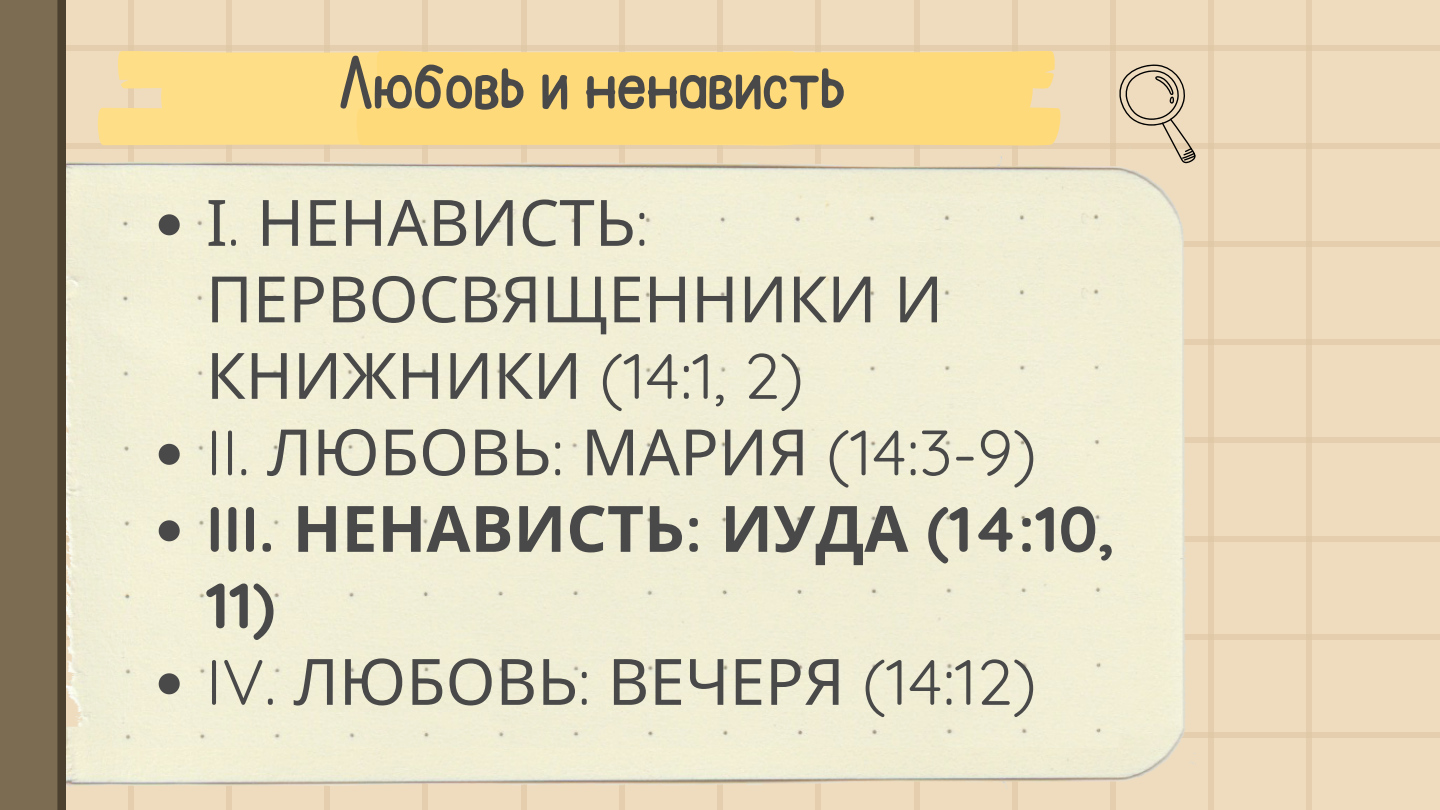
<style>
.page{position:relative;width:1440px;height:810px;background:#efdcbe}
.page>*{position:absolute;margin:0;border:0;box-sizing:border-box;transform-origin:0 0}
.t1{font:78.8px "Ballpoint";color:#494949}
.t2{font:64px/76.5px "Noto Sans";color:#494949}
.t3{font:700 64px/76.5px "Quicksand";color:#494949}
.t4{font:64px "Quicksand";color:#494949}
.s1{font-family:"Quicksand"}
.s2{font-family:"Noto Sans"}
</style>
<div class="page">
<div style="left:128px;top:0;width:5px;height:810px;background:#e4cead"></div>
<div style="left:227px;top:0;width:5px;height:810px;background:#e4cead"></div>
<div style="left:325px;top:0;width:5px;height:810px;background:#e4cead"></div>
<div style="left:423px;top:0;width:5px;height:810px;background:#e4cead"></div>
<div style="left:521px;top:0;width:5px;height:810px;background:#e4cead"></div>
<div style="left:619px;top:0;width:6px;height:810px;background:#e4cead"></div>
<div style="left:717px;top:0;width:6px;height:810px;background:#e4cead"></div>
<div style="left:816px;top:0;width:5px;height:810px;background:#e4cead"></div>
<div style="left:914px;top:0;width:5px;height:810px;background:#e4cead"></div>
<div style="left:1012px;top:0;width:5px;height:810px;background:#e4cead"></div>
<div style="left:1110px;top:0;width:5px;height:810px;background:#e4cead"></div>
<div style="left:1209px;top:0;width:5px;height:810px;background:#e4cead"></div>
<div style="left:1307px;top:0;width:5px;height:810px;background:#e4cead"></div>
<div style="left:0;top:733px;width:1440px;height:5px;background:#e4cead"></div>
<div style="left:0;top:634px;width:1440px;height:5px;background:#e4cead"></div>
<div style="left:0;top:536px;width:1440px;height:5px;background:#e4cead"></div>
<div style="left:0;top:438px;width:1440px;height:5px;background:#e4cead"></div>
<div style="left:0;top:340px;width:1440px;height:5px;background:#e4cead"></div>
<div style="left:0;top:242px;width:1440px;height:5px;background:#e4cead"></div>
<div style="left:0;top:143px;width:1440px;height:5px;background:#e4cead"></div>
<div style="left:0;top:45px;width:1440px;height:5px;background:#e4cead"></div>
<img style="left:66px;top:148px;width:1130px;height:640px">
<svg style="left:0;top:0;width:66px;height:810px;background:#74664d"></svg>
<svg style="left:1119px;top:64px;width:77px;height:99px"></svg>
<svg style="left:159px;top:214px;width:21px;height:21px"></svg>
<svg style="left:159px;top:444px;width:21px;height:21px"></svg>
<svg style="left:159px;top:520px;width:21px;height:21px"></svg>
<svg style="left:159px;top:673px;width:21px;height:21px"></svg>
<svg style="left:97px;top:51px;width:259px;height:95px;background:#fcdd8d"></svg>
<svg style="left:356px;top:51px;width:705px;height:95px;background:#feda7d"></svg>
<p class="t1" style="left:339px;top:45px;width:508px">Любовь и ненависть</p>
<h1 class="t2" style="left:206px;top:183px;width:739px">І<span class="s1">.</span> НЕНАВИСТЬ<span class="s1">:<br></span>ПЕРВОСВЯЩЕННИКИ И<br>КНИЖНИКИ <span class="s1">(14:1, 2)</span></h1>
<p class="t4" style="left:206px;top:411px;width:832px">II. <span class="s2">ЛЮБОВЬ</span>: <span class="s2">МАРИЯ</span> (14:3-9)</p>
<p class="t3" style="left:206px;top:490px;width:911px">III. <span class="s2">НЕНАВИСТЬ</span>: <span class="s2">ИУДА</span> (14:10,<br>11)</p>
<p class="t2" style="left:206px;top:642px;width:832px"><span class="s1">IV.</span> ЛЮБОВЬ<span class="s1">:</span> ВЕЧЕРЯ <span class="s1">(14:12)</span></p>
</div>
